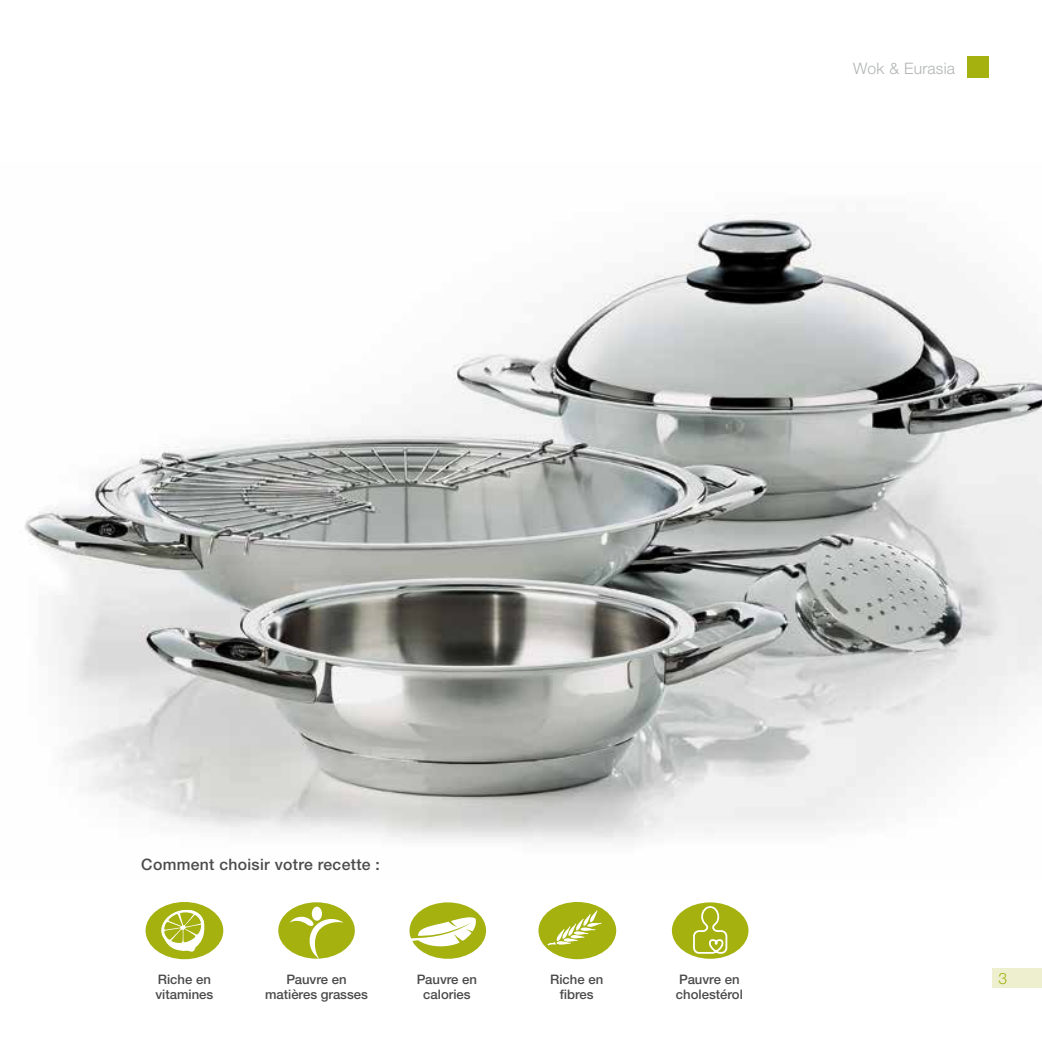
<style>
.page{position:relative;width:1042px;height:1042px;background:#fff}
.page>*{position:absolute;margin:0;border:0;box-sizing:border-box;transform-origin:0 0}
.t1{font:500 15.75px "Helvetica Neue LTW1 G";letter-spacing:.02em;color:#4b4b4d}
.t2{font:300 15.75px "Helvetica Neue LTW1 G";letter-spacing:.02em;color:#b1b3b4}
.t3{font:300 15.75px "Helvetica Neue LTW1 G";color:#a4b10f}
.t4{font:500 13.12px/15.8px "Helvetica Neue LTW1 G";color:#4b4b4d;text-align:center}
</style>
<div class="page">
<div style="left:538px;top:902px;width:78px;height:57px;background:#a4b10f;border-radius:50%"></div>
<svg style="left:547px;top:909px;width:55px;height:36px"></svg>
<div style="left:672px;top:902px;width:76px;height:57px;background:#a4b10f;border-radius:50%"></div>
<svg style="left:692px;top:905px;width:36px;height:49px"></svg>
<div style="left:278px;top:902px;width:77px;height:56px;background:#a4b10f;border-radius:50%"></div>
<div style="left:312px;top:906px;width:10px;height:14px;background:#fff;border-radius:50%"></div>
<svg style="left:290px;top:915px;width:54px;height:44px"></svg>
<div style="left:409px;top:902px;width:77px;height:57px;background:#a4b10f;border-radius:50%"></div>
<svg style="left:409px;top:915px;width:67px;height:33px"></svg>
<div style="left:146px;top:902px;width:77px;height:57px;background:#a4b10f;border-radius:50%"></div>
<svg style="left:158px;top:908px;width:47px;height:46px"></svg>
<img style="left:24px;top:213px;width:1018px;height:630px">
<div style="left:992px;top:968px;width:50px;height:19px;background:#edefcf"></div>
<div style="left:967px;top:57px;width:22px;height:21px;background:#a4b10f"></div>
<p class="t2" style="left:853px;top:59px;width:103px">Wok &amp; Eurasia</p>
<p class="t1" style="left:141px;top:854px;width:240px">Comment choisir votre recette :</p>
<p class="t4" style="left:155px;top:971px;width:59px;text-align:left">Riche en vitamines</p>
<p class="t4" style="left:265px;top:971px;width:104px">Pauvre en matières grasses</p>
<p class="t4" style="left:417px;top:971px;width:62px">Pauvre en calories</p>
<p class="t4" style="left:550px;top:971px;width:55px">Riche en fibres</p>
<p class="t4" style="left:676px;top:971px;width:68px;text-align:left">Pauvre en cholestérol</p>
<p class="t3" style="left:998px;top:968px;width:10px">3</p>
</div>
